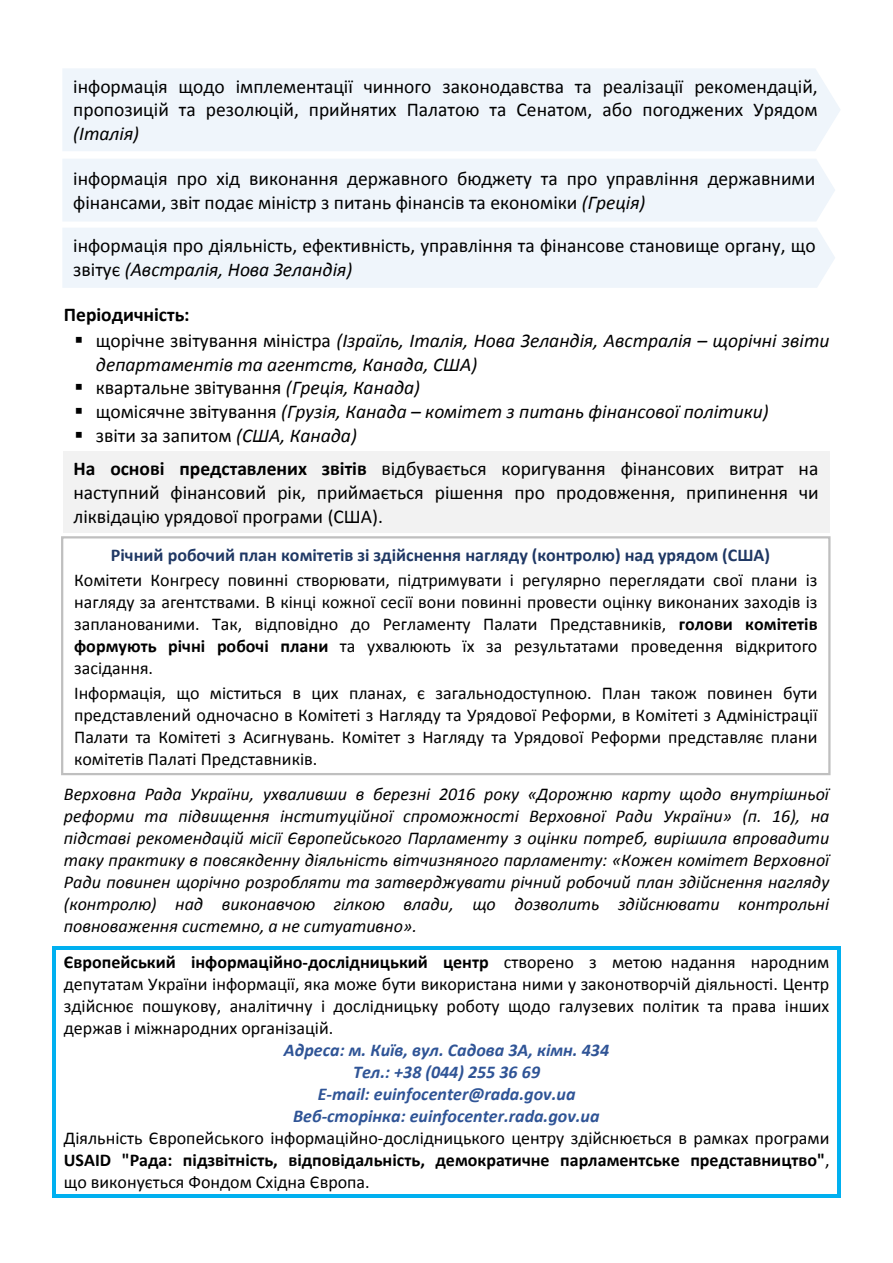
<style>
.page{position:relative;width:893px;height:1263px;background:#fff}
.page>*{position:absolute;margin:0;border:0;box-sizing:border-box;transform-origin:0 0}
.t1{font:19.5px/23.9px "Calibri";color:#000;text-align:justify}
.t2{font:italic 19.5px/23.9px "Calibri";color:#000}
.t3{font:700 19.5px "Calibri";color:#000}
.t4{font:18px/22px "Calibri";color:#000;text-align:justify}
.t5{font:italic 18px/21.9px "Calibri";color:#000;text-align:justify}
.t6{font:700 18px "Calibri";color:#000}
.t7{font:italic 700 18px "Calibri";color:#2f5496}
.s1{font-style:italic}
.s2{font-style:normal}
.s3{font-weight:700}
.s4{font-weight:700;color:#1f3864}
.s5{font-weight:400}
</style>
<div class="page">
<hr style="left:52px;top:946px;width:789px;height:3px;background:#00b0f0">
<hr style="left:52px;top:949px;width:4px;height:24px;background:#00b0f0">
<hr style="left:838px;top:949px;width:3px;height:24px;background:#00b0f0">
<hr style="left:52px;top:973px;width:4px;height:22px;background:#00b0f0">
<hr style="left:838px;top:973px;width:3px;height:22px;background:#00b0f0">
<hr style="left:52px;top:995px;width:4px;height:22px;background:#00b0f0">
<hr style="left:838px;top:995px;width:3px;height:22px;background:#00b0f0">
<hr style="left:52px;top:1017px;width:4px;height:22px;background:#00b0f0">
<hr style="left:838px;top:1017px;width:3px;height:22px;background:#00b0f0">
<hr style="left:52px;top:1039px;width:4px;height:22px;background:#00b0f0">
<hr style="left:838px;top:1039px;width:3px;height:22px;background:#00b0f0">
<hr style="left:52px;top:1061px;width:4px;height:22px;background:#00b0f0">
<hr style="left:838px;top:1061px;width:3px;height:22px;background:#00b0f0">
<hr style="left:52px;top:1083px;width:4px;height:22px;background:#00b0f0">
<hr style="left:838px;top:1083px;width:3px;height:22px;background:#00b0f0">
<hr style="left:52px;top:1105px;width:4px;height:22px;background:#00b0f0">
<hr style="left:838px;top:1105px;width:3px;height:22px;background:#00b0f0">
<hr style="left:52px;top:1127px;width:4px;height:21px;background:#00b0f0">
<hr style="left:838px;top:1127px;width:3px;height:21px;background:#00b0f0">
<hr style="left:52px;top:1148px;width:4px;height:22px;background:#00b0f0">
<hr style="left:838px;top:1148px;width:3px;height:22px;background:#00b0f0">
<hr style="left:52px;top:1194px;width:789px;height:3px;background:#00b0f0">
<hr style="left:52px;top:1170px;width:4px;height:24px;background:#00b0f0">
<hr style="left:838px;top:1170px;width:3px;height:24px;background:#00b0f0">
<div style="left:62px;top:68px;width:778px;height:83px;background:#eff5fb"></div>
<div style="left:62px;top:159px;width:773px;height:62px;background:#eff5fb"></div>
<div style="left:62px;top:228px;width:773px;height:60px;background:#eff5fb"></div>
<div style="left:61px;top:536px;width:769px;height:239px;border:2px solid #bfbfbf"></div>
<div style="left:63px;top:451px;width:766px;height:81px;background:#f2f2f2"></div>
<p class="t1" style="left:73px;top:74px;width:746px">інформація щодо імплементації чинного законодавства та реалізації рекомендацій, пропозицій та резолюцій, прийнятих Палатою та Сенатом, або погоджених Урядом <span class="s1">(Італія)</span></p>
<p class="t1" style="left:73px;top:166px;width:744px">інформація про хід виконання державного бюджету та про управління державними фінансами, звіт подає міністр з питань фінансів та економіки <span class="s1">(Греція)</span></p>
<p class="t1" style="left:73px;top:234px;width:744px">інформація про діяльність, ефективність, управління та фінансове становище органу, що звітує <span class="s1">(Австралія, Нова Зеландія)</span></p>
<p class="t3" style="left:64px;top:300px;width:127px">Періодичність:</p>
<p class="t2" style="left:96px;top:327px;width:735px;text-indent:-21px">▪ <span class="s2">щорічне звітування міністра</span> (Ізраїль, Італія, Нова Зеландія, Австралія – щорічні звіти департаментів та агентств, Канада, США)</p>
<p class="t1" style="left:75px;top:375px;width:347px">▪ квартальне звітування <span class="s1">(Греція, Канада)</span></p>
<p class="t2" style="left:75px;top:399px;width:696px">▪ <span class="s2">щомісячне звітування</span> (Грузія, Канада – комітет з питань фінансової політики)</p>
<p class="t1" style="left:75px;top:423px;width:284px">▪ звіти за запитом <span class="s1">(США, Канада)</span></p>
<p class="t1" style="left:74px;top:456px;width:747px"><span class="s3">На основі представлених звітів</span> відбувається коригування фінансових витрат на наступний фінансовий рік, приймається рішення про продовження, припинення чи ліквідацію урядової програми (США).</p>
<p class="t4" style="left:74px;top:542px;width:745px;line-height:24.9px;text-align:center"><span class="s4">Річний робочий план комітетів зі здійснення нагляду (контролю) над урядом (США)<br></span>Комітети Конгресу повинні створювати, підтримувати і регулярно переглядати свої плани із</p>
<p class="t4" style="left:74px;top:590px;width:745px">нагляду за агентствами. В кінці кожної сесії вони повинні провести оцінку виконаних заходів із запланованими. Так, відповідно до Регламенту Палати Представників, <span class="s3">голови комітетів формують річні робочі плани</span> та ухвалюють їх за результатами проведення відкритого засідання.</p>
<p class="t4" style="left:74px;top:681px;width:745px">Інформація, що міститься в цих планах, є загальнодоступною. План також повинен бути представлений одночасно в Комітеті з Нагляду та Урядової Реформи, в Комітеті з Адміністрації Палати та Комітеті з Асигнувань. Комітет з Нагляду та Урядової Реформи представляє плани комітетів Палаті Представників.</p>
<p class="t5" style="left:64px;top:782px;width:767px">Верховна Рада України, ухваливши в березні 2016 року «Дорожню карту щодо внутрішньої реформи та підвищення інституційної спроможності Верховної Ради України» (п. 16), на підставі рекомендацій місії Європейського Парламенту з оцінки потреб, вирішила впровадити таку практику в повсякденну діяльність вітчизняного парламенту: «Кожен комітет Верховної Ради повинен щорічно розробляти та затверджувати річний робочий план здійснення нагляду (контролю) над виконавчою гілкою влади, що дозволить здійснювати контрольні повноваження системно, а не ситуативно».</p>
<p class="t6" style="left:64px;top:949px;width:767px">Європейський інформаційно‐дослідницький центр <span class="s5">створено з метою надання народним</span></p>
<p class="t4" style="left:64px;top:972px;width:767px">депутатам України інформації, яка може бути використана ними у законотворчій діяльності. Центр</p>
<p class="t4" style="left:64px;top:994px;width:767px">здійснює пошукову, аналітичну і дослідницьку роботу щодо галузевих політик та права інших</p>
<p class="t4" style="left:64px;top:1016px;width:271px">держав і міжнародних організацій.</p>
<p class="t7" style="left:284px;top:1037px;width:327px">Адреса: м. Київ, вул. Садова 3А, кімн. 434</p>
<p class="t7" style="left:353px;top:1059px;width:188px">Тел.: +38 (044) 255 36 69</p>
<p class="t7" style="left:318px;top:1081px;width:259px">E‐mail: euinfocenter@rada.gov.ua</p>
<p class="t7" style="left:293px;top:1103px;width:308px">Веб‐сторінка: euinfocenter.rada.gov.ua</p>
<p class="t4" style="left:64px;top:1126px;width:767px">Діяльність Європейського інформаційно‐дослідницького центру здійснюється в рамках програми</p>
<p class="t6" style="left:64px;top:1147px;width:767px">USAID "Рада: підзвітність, відповідальність, демократичне парламентське представництво"<span class="s5">,</span></p>
<p class="t4" style="left:64px;top:1170px;width:307px">що виконується Фондом Східна Європа.</p>
</div>
